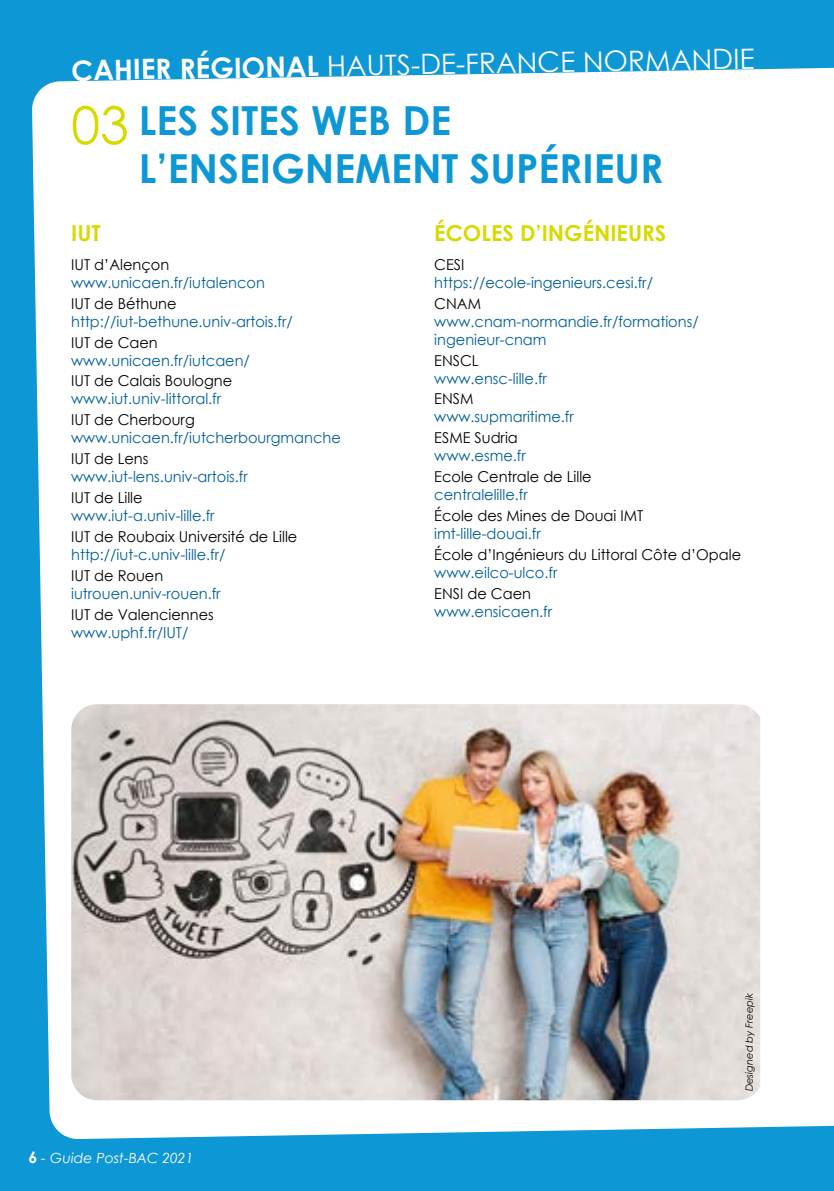
<style>
.page{position:relative;width:834px;height:1191px;background:#fff}
.page>*{position:absolute;margin:0;border:0;box-sizing:border-box;transform-origin:0 0}
.t1{font:700 40px/48px "Century Gothic";color:#0e97d5}
.t2{font:28px "Century Gothic";color:#fff}
.t3{font:700 22px "Century Gothic";color:#d7da00}
.t4{font:15px/18px "Century Gothic";color:#005f98}
.t5{font:15px "Century Gothic";color:#000}
.t6{font:italic 14px "Century Gothic";color:#fff}
.t7{font:italic 10px "Century Gothic";color:#000}
.s1{font-weight:700}
.s2{font-weight:400;font-size:52px;color:#d7da00}
.s3{font-weight:700;font-style:normal;font-size:16px}
</style>
<div class="page">
<div style="left:0;top:0;width:833px;height:1191px;background:#0e97d5"></div>
<div style="left:32px;top:67px;width:801px;height:1072px;background:#fff"></div>
<img style="left:71px;top:704px;width:689px;height:396px">
<h2 class="t2" style="left:71px;top:51px;width:684px;rotate:-1deg"><span class="s1">CAHIER RÉGIONAL</span> HAUTS-DE-FRANCE NORMANDIE</h2>
<h1 class="t1" style="left:139px;top:95px;width:526px;text-indent:-68px"><span class="s2">03</span> LES SITES WEB DE<br>L’ENSEIGNEMENT SUPÉRIEUR</h1>
<h3 class="t3" style="left:71px;top:216px;width:31px">IUT</h3>
<p class="t5" style="left:71px;top:254px;width:99px">IUT d’Alençon</p>
<p class="t4" style="left:71px;top:273px;width:195px">www.unicaen.fr/iutalencon</p>
<p class="t5" style="left:71px;top:293px;width:107px">IUT de Béthune</p>
<p class="t4" style="left:71px;top:312px;width:223px">http://iut-bethune.univ-artois.fr/</p>
<p class="t5" style="left:71px;top:332px;width:88px">IUT de Caen</p>
<p class="t4" style="left:71px;top:351px;width:180px">www.unicaen.fr/iutcaen/</p>
<p class="t5" style="left:71px;top:370px;width:162px">IUT de Calais Boulogne</p>
<p class="t4" style="left:71px;top:390px;width:151px">www.iut.univ-littoral.fr</p>
<p class="t5" style="left:71px;top:409px;width:125px">IUT de Cherbourg</p>
<p class="t4" style="left:71px;top:428px;width:271px">www.unicaen.fr/iutcherbourgmanche</p>
<p class="t5" style="left:71px;top:448px;width:79px">IUT de Lens</p>
<p class="t4" style="left:71px;top:467px;width:178px">www.iut-lens.univ-artois.fr</p>
<p class="t5" style="left:71px;top:487px;width:73px">IUT de Lille</p>
<p class="t4" style="left:71px;top:506px;width:145px">www.iut-a.univ-lille.fr</p>
<p class="t5" style="left:71px;top:526px;width:228px">IUT de Roubaix Université de Lille</p>
<p class="t4" style="left:71px;top:545px;width:156px">http://iut-c.univ-lille.fr/</p>
<p class="t5" style="left:71px;top:565px;width:94px">IUT de Rouen</p>
<p class="t4" style="left:71px;top:584px;width:151px">iutrouen.univ-rouen.fr</p>
<p class="t5" style="left:71px;top:603px;width:144px">IUT de Valenciennes</p>
<p class="t4" style="left:71px;top:623px;width:119px">www.uphf.fr/IUT/</p>
<h3 class="t3" style="left:434px;top:216px;width:233px">ÉCOLES D’INGÉNIEURS</h3>
<p class="t5" style="left:434px;top:254px;width:32px">CESI</p>
<p class="t4" style="left:434px;top:273px;width:220px">https://ecole-ingenieurs.cesi.fr/</p>
<p class="t5" style="left:434px;top:293px;width:48px">CNAM</p>
<p class="t4" style="left:434px;top:312px;width:266px">www.cnam-normandie.fr/formations/ ingenieur-cnam</p>
<p class="t5" style="left:434px;top:350px;width:46px">ENSCL</p>
<p class="t4" style="left:434px;top:369px;width:114px">www.ensc-lille.fr</p>
<p class="t5" style="left:434px;top:388px;width:41px">ENSM</p>
<p class="t4" style="left:434px;top:408px;width:141px">www.supmaritime.fr</p>
<p class="t5" style="left:434px;top:427px;width:85px">ESME Sudria</p>
<p class="t4" style="left:434px;top:446px;width:93px">www.esme.fr</p>
<p class="t5" style="left:434px;top:466px;width:159px">Ecole Centrale de Lille</p>
<p class="t4" style="left:434px;top:485px;width:95px">centralelille.fr</p>
<p class="t5" style="left:434px;top:505px;width:210px">École des Mines de Douai IMT</p>
<p class="t4" style="left:434px;top:524px;width:108px">imt-lille-douai.fr</p>
<p class="t5" style="left:434px;top:544px;width:308px">École d’Ingénieurs du Littoral Côte d’Opale</p>
<p class="t4" style="left:434px;top:563px;width:125px">www.eilco-ulco.fr</p>
<p class="t5" style="left:434px;top:583px;width:98px">ENSI de Caen</p>
<p class="t4" style="left:434px;top:602px;width:119px">www.ensicaen.fr</p>
<p class="t6" style="left:28px;top:1148px;width:166px"><span class="s3">6</span> - Guide Post-BAC 2021</p>
<p class="t7" style="left:742px;top:1091px;width:100px;rotate:-90deg">Designed by Freepik</p>
</div>
